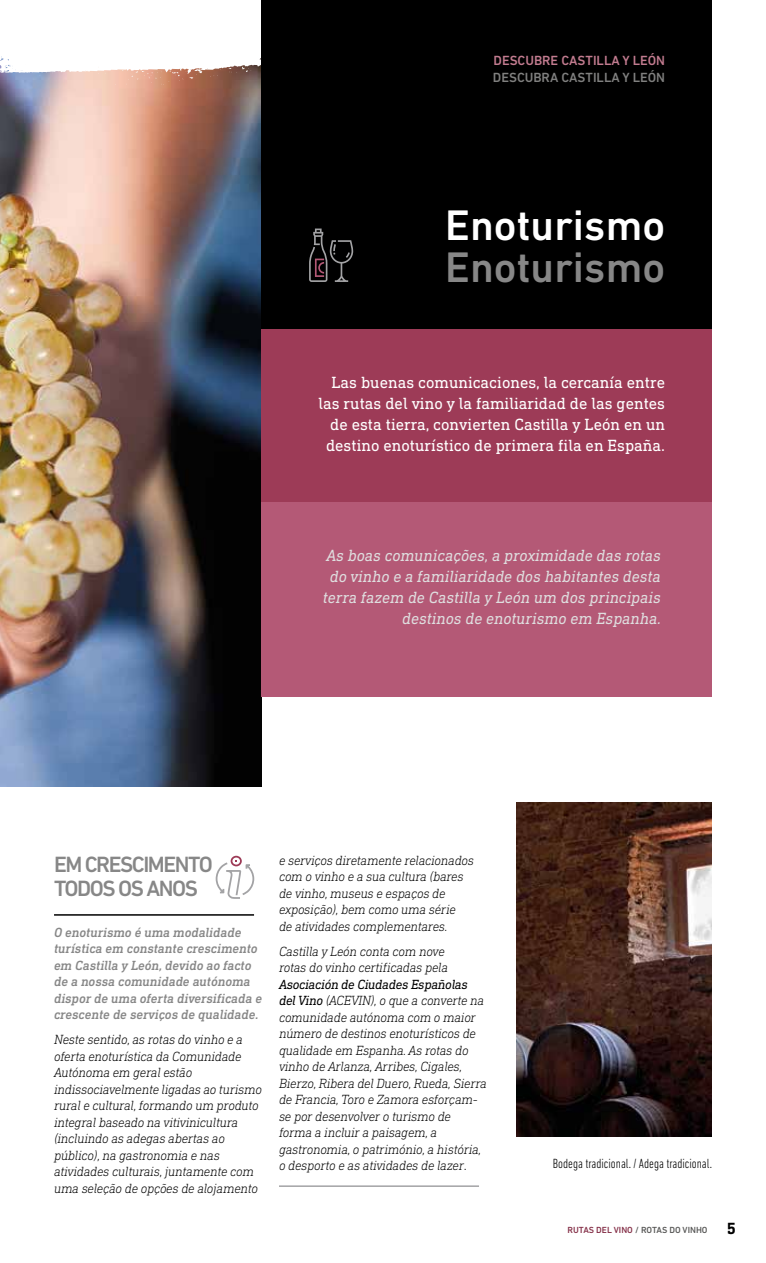
<style>
.page{position:relative;width:766px;height:1263px;background:#fff}
.page>*{position:absolute;margin:0;border:0;box-sizing:border-box;transform-origin:0 0}
.t1{font:500 43.5px "DIN Next LT Pro";color:#fff}
.t2{font:500 43.5px "DIN Next LT Pro";color:#878787}
.t3{font:500 22.5px/24.3px "DIN Next LT Pro";letter-spacing:-.065em;color:#878787}
.t4{font:16.5px/21px "DIN Next Slab Pro";color:#fff;text-align:right}
.t5{font:italic 16.5px/21px "DIN Next Slab Pro";color:#dfdedf;text-align:right}
.t6{font:italic 300 13.5px/16.5px "DIN Next Slab Pro";letter-spacing:-.02em;color:#000}
.t7{font:italic 500 13.5px/16.5px "DIN Next Slab Pro";color:#878787}
.t8{font:300 condensed 13.5px "DIN Next LT Pro";color:#000}
.t9{font:500 13.5px "DIN Next LT Pro";color:#c27b8f}
.t10{font:500 13.5px "DIN Next LT Pro";color:#80807f}
.t11{font:500 9px "DIN Next LT Pro";color:#5a5a59}
.s1{font-weight:400}
.s2{font-style:normal}
.s3{color:#86324a}
.s4{font-family:"DIN Next Slab Pro";font-weight:700;font-size:16.5px;color:#000}
</style>
<div class="page">
<img style="left:0;top:84px;width:261px;height:703px">
<svg style="left:0;top:56px;width:261px;height:28px"></svg>
<div style="left:261px;top:329px;width:450px;height:173px;background:#9d3b57"></div>
<div style="left:261px;top:0;width:450px;height:329px;background:#000"></div>
<svg style="left:215px;top:856px;width:39px;height:43px"></svg>
<hr style="left:54px;top:914px;width:200px;height:2px;background:#000">
<hr style="left:279px;top:1185px;width:200px;height:2px;background:#a3a3a5">
<div style="left:261px;top:502px;width:450px;height:194px;background:#b45976"></div>
<svg style="left:309px;top:229px;width:44px;height:53px"></svg>
<img style="left:516px;top:802px;width:195px;height:335px">
<p class="t9" style="left:493px;top:53px;width:173px">DESCUBRE CASTILLA Y LEÓN</p>
<p class="t10" style="left:493px;top:69px;width:174px">DESCUBRA CASTILLA Y LEÓN</p>
<h1 class="t1" style="left:445px;top:200px;width:221px">Enoturismo</h1>
<h1 class="t2" style="left:445px;top:242px;width:221px">Enoturismo</h1>
<p class="t4" style="left:318px;top:372px;width:348px">Las buenas comunicaciones, la cercanía entre las rutas del vino y la familiaridad de las gentes de esta tierra, convierten Castilla y León en un destino enoturístico de primera fila en España.</p>
<p class="t5" style="left:323px;top:545px;width:340px">As boas comunicações, a proximidade das rotas do vinho e a familiaridade dos habitantes desta terra fazem de Castilla y León um dos principais destinos de enoturismo em Espanha.</p>
<h2 class="t3" style="left:54px;top:852px;width:160px">EM CRESCIMENTO<br>TODOS OS ANOS</h2>
<p class="t7" style="left:54px;top:924px;width:209px">O enoturismo é uma modalidade turística em constante crescimento em Castilla y León, devido ao facto de a nossa comunidade autónoma dispor de uma oferta diversificada e crescente de serviços de qualidade.</p>
<p class="t6" style="left:54px;top:1031px;width:209px">Neste sentido, as rotas do vinho e a oferta enoturística da Comunidade Autónoma em geral estão indissociavelmente ligadas ao turismo rural e cultural, formando um produto integral baseado na vitivinicultura (incluindo as adegas abertas ao público), na gastronomia e nas atividades culturais, juntamente com uma seleção de opções de alojamento</p>
<p class="t6" style="left:279px;top:852px;width:196px">e serviços diretamente relacionados com o vinho e a sua cultura (bares de vinho, museus e espaços de exposição), bem como uma série<br>de atividades complementares.</p>
<p class="t6" style="left:279px;top:943px;width:170px">Castilla y León conta com nove rotas do vinho certificadas pela</p>
<p class="t6" style="left:279px;top:976px;width:209px"><span class="s1">Asociación de Ciudades Españolas del Vino</span> (ACEVIN), o que a converte na comunidade autónoma com o maior número de destinos enoturísticos de qualidade em Espanha. As rotas do vinho de Arlanza, Arribes, Cigales, Bierzo, Ribera del Duero, Rueda, Sierra de Francia, Toro e Zamora esforçam&shy;se por desenvolver o turismo de forma a incluir a paisagem, a gastronomia, o património, a história, o desporto e as atividades de lazer<span class="s2">.</span></p>
<p class="t8" style="left:553px;top:1156px;width:161px">Bodega tradicional. / Adega tradicional.</p>
<p class="t11" style="left:567px;top:1224px;width:170px"><span class="s3">RUTAS DEL VINO</span> / ROTAS DO VINHO <span class="s4">5</span></p>
</div>
